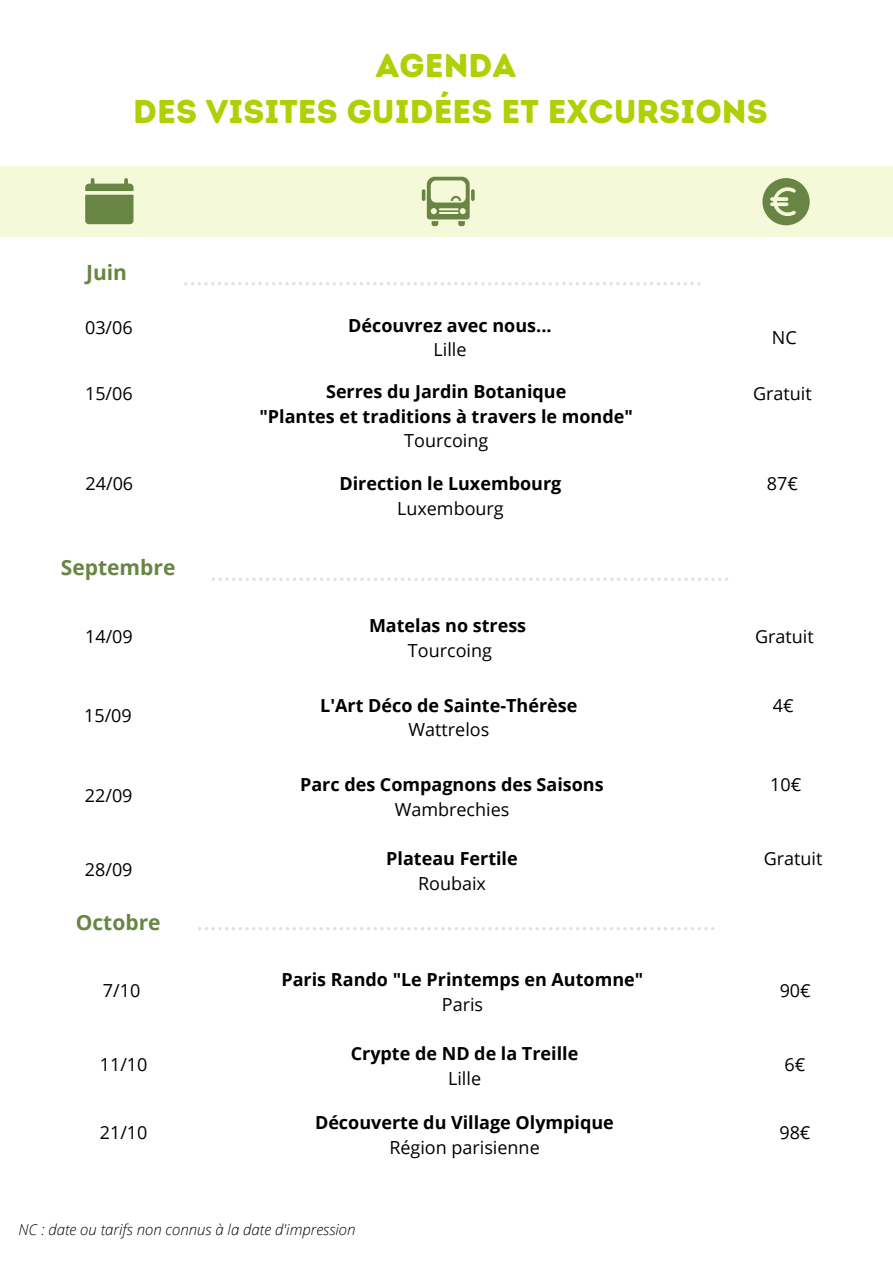
<style>
.page{position:relative;width:893px;height:1264px;background:#fff}
.page>*{position:absolute;margin:0;border:0;box-sizing:border-box;transform-origin:0 0}
.t1{font:33px/46px "Intro Rust Base";color:#add104;text-align:center}
.t2{font:700 21px "Open Sans";color:#698544}
.t3{font:700 18px/24.8px "Open Sans";color:#000;text-align:center}
.t4{font:18px "Open Sans";color:#000}
.t5{font:italic 300 15px "Open Sans";color:#000}
</style>
<div class="page">
<div style="left:0;top:167px;width:892px;height:69px;background:#f4f9d9"></div>
<svg style="left:184px;top:282px;width:516px;height:3px"></svg>
<svg style="left:422px;top:177px;width:52px;height:49px"></svg>
<svg style="left:762px;top:178px;width:47px;height:47px"></svg>
<svg style="left:85px;top:178px;width:48px;height:46px"></svg>
<svg style="left:212px;top:577px;width:516px;height:4px"></svg>
<svg style="left:198px;top:927px;width:516px;height:3px"></svg>
<h1 class="t1" style="left:133px;top:42px;width:636px">AGENDA<br>DES VISITES GUIDÉES ET EXCURSIONS</h1>
<p class="t2" style="left:86px;top:257px;width:42px">Juin</p>
<p class="t4" style="left:85px;top:314px;width:49px">03/06</p>
<p class="t3" style="left:348px;top:312px;width:205px">Découvrez avec nous...</p>
<p class="t4" style="left:433px;top:337px;width:35px">Lille</p>
<p class="t4" style="left:771px;top:325px;width:26px">NC</p>
<p class="t3" style="left:259px;top:378px;width:375px">Serres du Jardin Botanique<br>"Plantes et traditions à travers le monde"</p>
<p class="t4" style="left:404px;top:428px;width:85px">Tourcoing</p>
<p class="t4" style="left:85px;top:380px;width:49px">15/06</p>
<p class="t4" style="left:753px;top:380px;width:60px">Gratuit</p>
<p class="t4" style="left:86px;top:470px;width:49px">24/06</p>
<p class="t3" style="left:339px;top:470px;width:223px">Direction le Luxembourg</p>
<p class="t4" style="left:766px;top:470px;width:33px">87€</p>
<p class="t4" style="left:397px;top:495px;width:108px">Luxembourg</p>
<p class="t2" style="left:61px;top:552px;width:116px">Septembre</p>
<p class="t4" style="left:85px;top:623px;width:49px">14/09</p>
<p class="t4" style="left:84px;top:703px;width:49px">15/09</p>
<p class="t3" style="left:369px;top:612px;width:159px">Matelas no stress</p>
<p class="t4" style="left:408px;top:637px;width:85px">Tourcoing</p>
<p class="t3" style="left:320px;top:692px;width:258px">L'Art Déco de Sainte-Thérèse</p>
<p class="t4" style="left:408px;top:717px;width:82px">Wattrelos</p>
<p class="t4" style="left:85px;top:782px;width:49px">22/09</p>
<p class="t3" style="left:300px;top:772px;width:305px">Parc des Compagnons des Saisons</p>
<p class="t4" style="left:394px;top:796px;width:116px">Wambrechies</p>
<p class="t4" style="left:85px;top:856px;width:49px">28/09</p>
<p class="t2" style="left:76px;top:907px;width:86px">Octobre</p>
<p class="t3" style="left:386px;top:845px;width:133px">Plateau Fertile</p>
<p class="t4" style="left:418px;top:870px;width:69px">Roubaix</p>
<p class="t4" style="left:103px;top:977px;width:39px">7/10</p>
<p class="t3" style="left:281px;top:967px;width:363px">Paris Rando "Le Printemps en Automne"</p>
<p class="t4" style="left:442px;top:991px;width:43px">Paris</p>
<p class="t4" style="left:100px;top:1051px;width:49px">11/10</p>
<p class="t3" style="left:351px;top:1040px;width:229px">Crypte de ND de la Treille</p>
<p class="t4" style="left:448px;top:1065px;width:35px">Lille</p>
<p class="t4" style="left:100px;top:1120px;width:49px">21/10</p>
<p class="t3" style="left:315px;top:1109px;width:300px">Découverte du Village Olympique</p>
<p class="t4" style="left:389px;top:1134px;width:152px">Région parisienne</p>
<p class="t5" style="left:19px;top:1218px;width:338px">NC : date ou tarifs non connus à la date d'impression</p>
<p class="t4" style="left:755px;top:623px;width:60px">Gratuit</p>
<p class="t4" style="left:772px;top:692px;width:22px">4€</p>
<p class="t4" style="left:770px;top:772px;width:33px">10€</p>
<p class="t4" style="left:763px;top:845px;width:60px">Gratuit</p>
<p class="t4" style="left:779px;top:977px;width:33px">90€</p>
<p class="t4" style="left:784px;top:1051px;width:22px">6€</p>
<p class="t4" style="left:779px;top:1120px;width:33px">98€</p>
</div>
